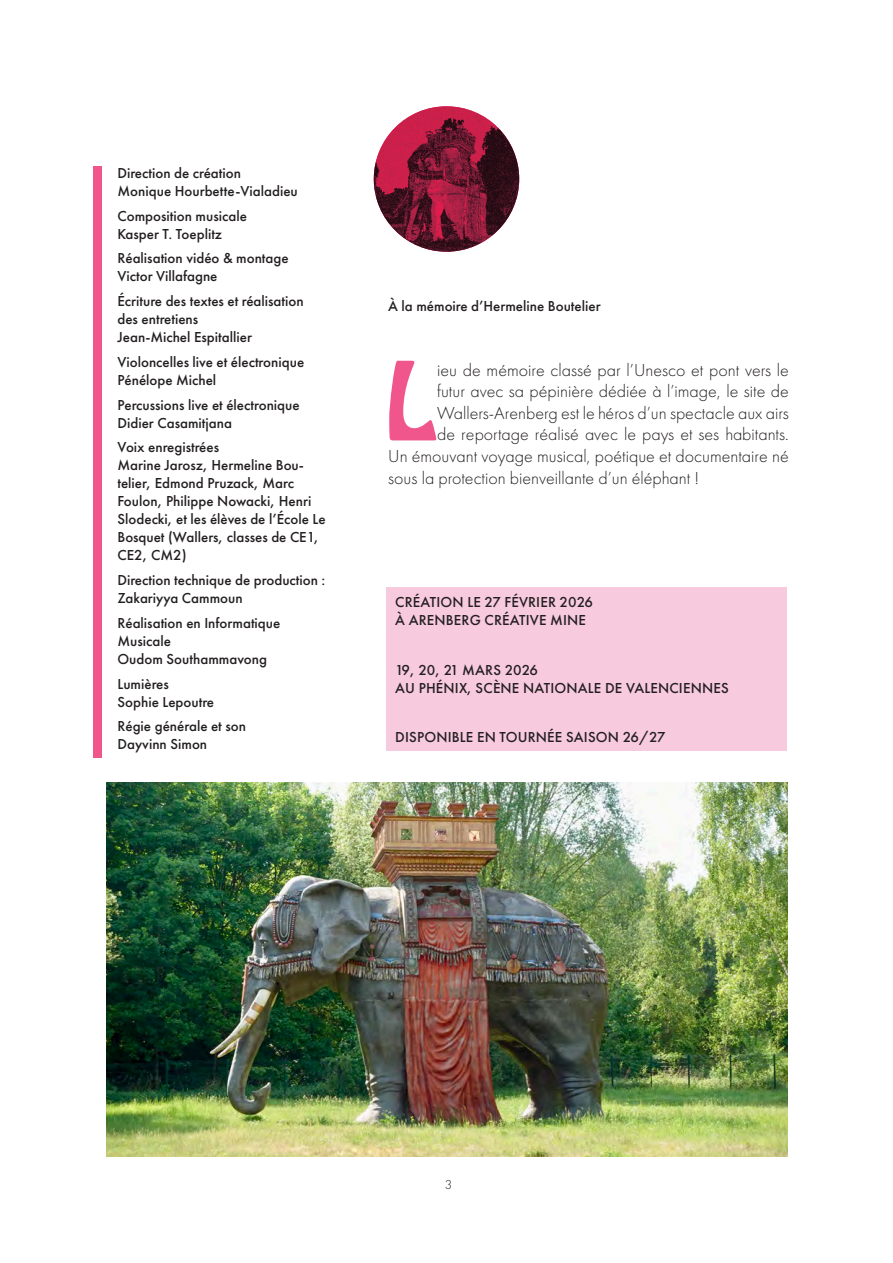
<style>
.page{position:relative;width:893px;height:1263px;background:#fff}
.page>*{position:absolute;margin:0;border:0;box-sizing:border-box;transform-origin:0 0}
.t1{font:95.85px "Hobo Std";color:#f0558c}
.t2{font:300 18px "Futura PT";color:#231f20}
.t3{font:500 15px/18px "Futura PT";color:#231f20}
.t4{font:300 13.5px "Futura PT";color:#231f20}
</style>
<div class="page">
<svg style="left:374px;top:106px;width:145px;height:146px;background:#791832"></svg>
<div style="left:387px;top:587px;width:400px;height:164px;background:#f8cade"></div>
<div style="left:93px;top:166px;width:9px;height:592px;background:#f0558c"></div>
<img style="left:106px;top:783px;width:681px;height:373px">
<p class="t3" style="left:117px;top:164px;width:182px">Direction de création<br>Monique Hourbette-Vialadieu</p>
<p class="t3" style="left:117px;top:207px;width:131px">Composition musicale<br>Kasper T. Toeplitz</p>
<p class="t3" style="left:117px;top:249px;width:173px">Réalisation vidéo &amp; montage<br>Victor Villafagne</p>
<p class="t3" style="left:117px;top:292px;width:188px">Écriture des textes et réalisation des entretiens<br>Jean-Michel Espitallier</p>
<p class="t3" style="left:117px;top:353px;width:188px">Violoncelles live et électronique<br>Pénélope Michel</p>
<p class="t3" style="left:117px;top:396px;width:184px">Percussions live et électronique<br>Didier Casamitjana</p>
<p class="t3" style="left:117px;top:438px;width:210px">Voix enregistrées<br>Marine Jarosz, Hermeline Bou&shy;telier, Edmond Pruzack, Marc<br>Foulon, Philippe Nowacki, Henri<br>Slodecki, et les élèves de l’École Le<br>Bosquet (Wallers, classes de CE1,<br>CE2, CM2)</p>
<p class="t3" style="left:117px;top:571px;width:209px">Direction technique de production :<br>Zakariyya Cammoun</p>
<p class="t3" style="left:117px;top:614px;width:164px">Réalisation en Informatique<br>Musicale<br>Oudom Southammavong</p>
<p class="t3" style="left:117px;top:675px;width:98px">Lumières<br>Sophie Lepoutre</p>
<p class="t3" style="left:117px;top:717px;width:130px">Régie générale et son<br>Dayvinn Simon</p>
<p class="t3" style="left:388px;top:297px;width:214px">À la mémoire d’Hermeline Boutelier</p>
<p class="t1" style="left:384px;top:335px;width:54px">L</p>
<p class="t2" style="left:437px;top:359px;width:353px">ieu de mémoire classé par l’Unesco et pont vers le</p>
<p class="t2" style="left:437px;top:381px;width:353px">futur avec sa pépinière dédiée à l’image, le site de</p>
<p class="t2" style="left:437px;top:403px;width:353px">Wallers-Arenberg est le héros d’un spectacle aux airs</p>
<p class="t2" style="left:437px;top:424px;width:353px">de reportage réalisé avec le pays et ses habitants.</p>
<p class="t2" style="left:388px;top:446px;width:402px">Un émouvant voyage musical, poétique et documentaire né</p>
<p class="t2" style="left:388px;top:467px;width:312px">sous la protection bienveillante d’un éléphant !</p>
<p class="t3" style="left:395px;top:593px;width:199px">CRÉATION LE 27 FÉVRIER 2026<br>À ARENBERG CRÉATIVE MINE</p>
<p class="t3" style="left:395px;top:661px;width:335px">19, 20, 21 MARS 2026<br>AU PHÉNIX, SCÈNE NATIONALE DE VALENCIENNES</p>
<p class="t3" style="left:395px;top:728px;width:272px">DISPONIBLE EN TOURNÉE SAISON 26/27</p>
<p class="t4" style="left:445px;top:1177px;width:9px">3</p>
</div>
